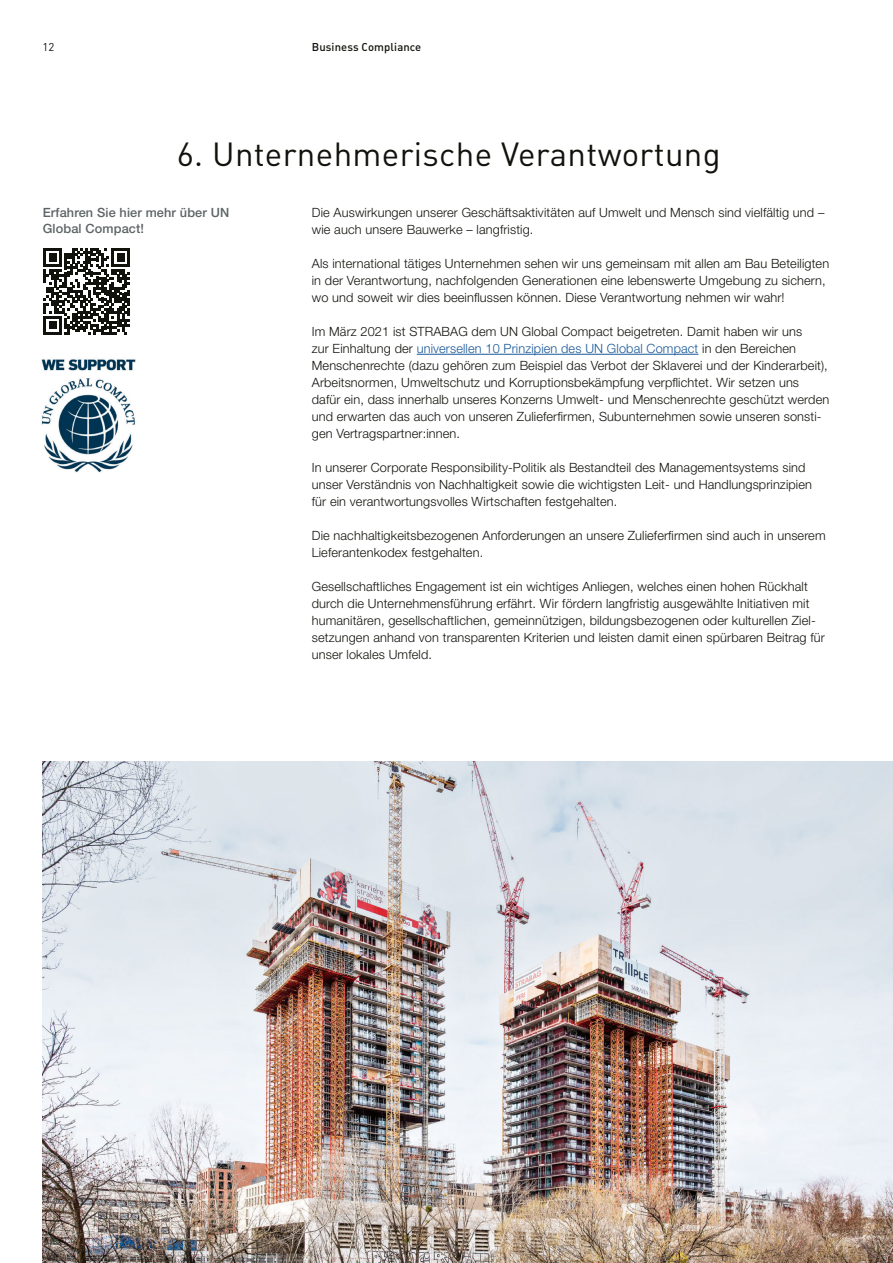
<style>
.page{position:relative;width:893px;height:1263px;background:#fff}
.page>*{position:absolute;margin:0;border:0;box-sizing:border-box;transform-origin:0 0}
.t1{font:33px "DIN Pro";letter-spacing:.01em;color:#12120d}
.t2{font:300 12.75px/17px "Helvetica Neue LT Pro";letter-spacing:.01em;color:#12120d}
.t3{font:500 12.75px/16.5px "Helvetica Neue LT Pro";letter-spacing:.01em;color:#5d6465}
.t4{font:500 11.25px "DIN Pro";letter-spacing:.01em;color:#12120d}
.t5{font:11.25px "DIN Pro";color:#12120d}
.s1{color:#195899}
</style>
<div class="page">
<hr style="left:417px;top:354px;width:281px;height:1px;background:#195899">
<svg style="left:44px;top:248px;width:86px;height:86px"></svg>
<img style="left:41px;top:359px;width:95px;height:114px">
<img style="left:43px;top:761px;width:850px;height:502px">
<p class="t5" style="left:43px;top:39px;width:13px">12</p>
<p class="t4" style="left:312px;top:39px;width:111px">Business Compliance</p>
<h1 class="t1" style="left:177px;top:131px;width:545px">6. Unternehmerische Verantwortung</h1>
<p class="t2" style="left:312px;top:204px;width:514px">Die Auswirkungen unserer Geschäftsaktivitäten auf Umwelt und Mensch sind vielfältig und – wie auch unsere Bauwerke – langfristig.</p>
<p class="t2" style="left:312px;top:255px;width:519px">Als international tätiges Unternehmen sehen wir uns gemeinsam mit allen am Bau Beteiligten in der Verantwortung, nachfolgenden Generationen eine lebenswerte Umgebung zu sichern, wo und soweit wir dies beeinflussen können. Diese Verantwortung nehmen wir wahr!</p>
<p class="t2" style="left:312px;top:323px;width:519px">Im März 2021 ist STRABAG dem UN Global Compact beigetreten. Damit haben wir uns<br>zur Einhaltung der <span class="s1">universellen 10 Prinzipien des UN Global Compact</span> in den Bereichen Menschenrechte (dazu gehören zum Beispiel das Verbot der Sklaverei und der Kinderarbeit), Arbeitsnormen, Umweltschutz und Korruptionsbekämpfung verpflichtet. Wir setzen uns dafür ein, dass innerhalb unseres Konzerns Umwelt- und Menschenrechte geschützt werden und erwarten das auch von unseren Zulieferfirmen, Subunternehmen sowie unseren sonsti&shy;gen Vertragspartner:innen.</p>
<p class="t2" style="left:312px;top:459px;width:502px">In unserer Corporate Responsibility-Politik als Bestandteil des Managementsystems sind unser Verständnis von Nachhaltigkeit sowie die wichtigsten Leit- und Handlungsprinzipien für ein verantwortungsvolles Wirtschaften festgehalten.</p>
<p class="t2" style="left:312px;top:527px;width:515px">Die nachhaltigkeitsbezogenen Anforderungen an unsere Zulieferfirmen sind auch in unserem<br>Lieferantenkodex festgehalten.</p>
<p class="t2" style="left:312px;top:578px;width:514px">Gesellschaftliches Engagement ist ein wichtiges Anliegen, welches einen hohen Rückhalt durch die Unternehmensführung erfährt. Wir fördern langfristig ausgewählte Initiativen mit humanitären, gesellschaftlichen, gemeinnützigen, bildungsbezogenen oder kulturellen Ziel&shy;setzungen anhand von transparenten Kriterien und leisten damit einen spürbaren Beitrag für unser lokales Umfeld.</p>
<p class="t3" style="left:43px;top:204px;width:188px">Erfahren Sie hier mehr über UN<br>Global Compact!</p>
</div>
